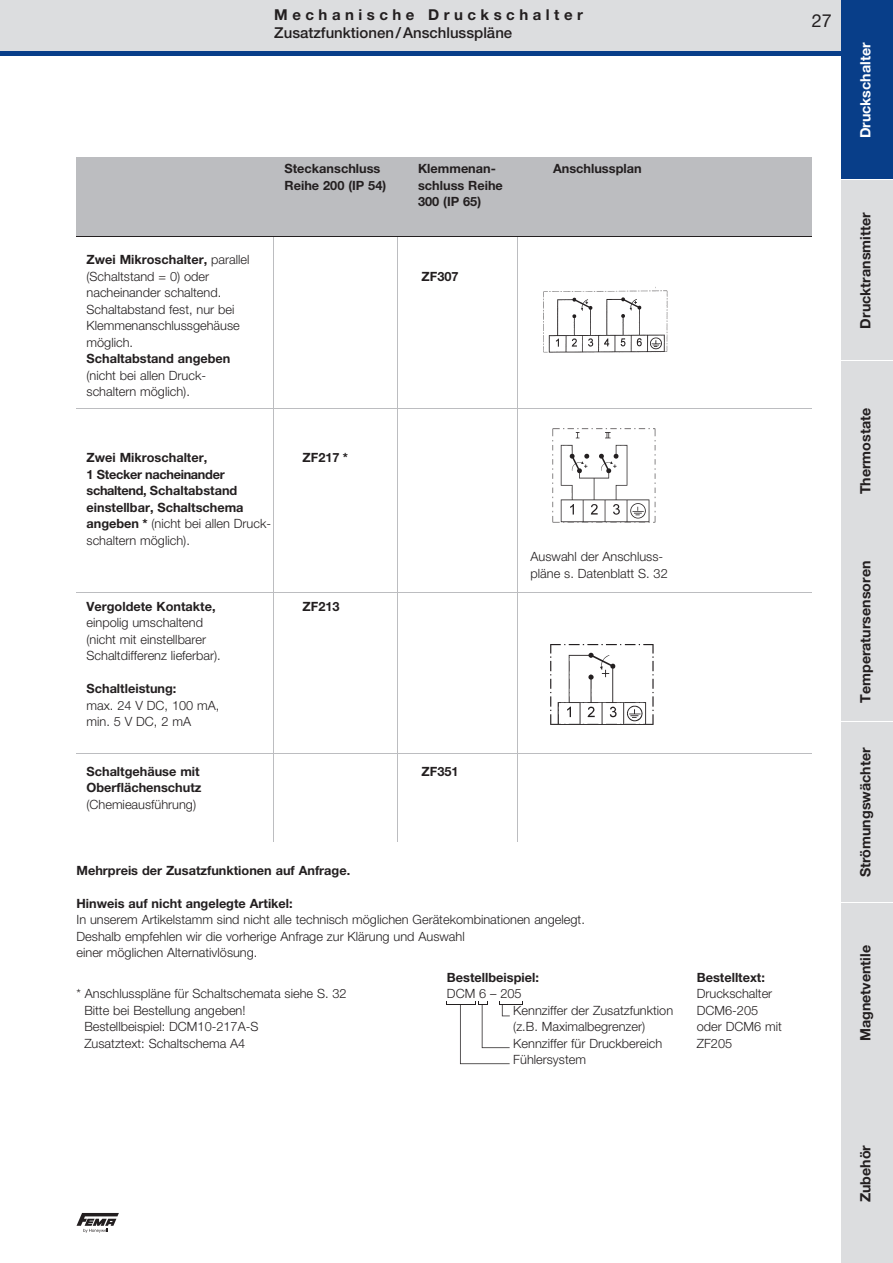
<style>
.page{position:relative;width:893px;height:1263px;background:#fff}
.page>*{position:absolute;margin:0;border:0;box-sizing:border-box;transform-origin:0 0}
.t1{font:18px "Helvetica Neue LT Pro";color:#231f20}
.t2{font:500 15px "Helvetica Neue LT Pro";color:#231f20}
.t3{font:700 15px "Helvetica Neue LT Pro";letter-spacing:.3em;color:#231f20}
.t4{font:700 14.25px "Helvetica Neue LT Pro";color:#231f20}
.t5{font:700 14.25px "Helvetica Neue LT Pro";color:#fff}
.t6{font:300 12.75px/16.5px "Helvetica Neue LT Pro";color:#231f20}
.t7{font:700 12.75px/16.5px "Helvetica Neue LT Pro";color:#231f20}
.s1{font-weight:700}
.s2{font-weight:300}
</style>
<div class="page">
<div style="left:0;top:0;width:842px;height:51px;background:#dcdddf"></div>
<hr style="left:446px;top:1004px;width:30px;height:1px;background:#231f20">
<svg style="left:460px;top:1001px;width:63px;height:63px"></svg>
<img style="left:552px;top:428px;width:104px;height:95px">
<div style="left:77px;top:157px;width:735px;height:79px;background:#bcbdc0"></div>
<img style="left:543px;top:287px;width:125px;height:66px">
<img style="left:550px;top:644px;width:104px;height:81px">
<div style="left:842px;top:0;width:51px;height:180px;background:#083e89"></div>
<div style="left:842px;top:180px;width:51px;height:181px;background:#dcdddf"></div>
<hr style="left:842px;top:360px;width:51px;height:2px;background:#fff">
<div style="left:842px;top:361px;width:51px;height:180px;background:#dcdddf"></div>
<div style="left:842px;top:542px;width:51px;height:180px;background:#dcdddf"></div>
<div style="left:842px;top:722px;width:51px;height:181px;background:#dcdddf"></div>
<hr style="left:842px;top:902px;width:51px;height:2px;background:#fff">
<div style="left:842px;top:903px;width:51px;height:180px;background:#dcdddf"></div>
<hr style="left:273px;top:236px;width:1px;height:606px;background:#bcbdc0">
<hr style="left:398px;top:236px;width:1px;height:606px;background:#bcbdc0">
<hr style="left:517px;top:236px;width:1px;height:606px;background:#bcbdc0">
<hr style="left:77px;top:236px;width:735px;height:1px;background:#231f20">
<hr style="left:77px;top:408px;width:735px;height:1px;background:#bcbdc0">
<hr style="left:77px;top:753px;width:735px;height:1px;background:#bcbdc0">
<hr style="left:77px;top:592px;width:735px;height:1px;background:#bcbdc0">
<div style="left:842px;top:1084px;width:51px;height:179px;background:#dcdddf"></div>
<hr style="left:0;top:51px;width:842px;height:4px;background:#083e89">
<svg style="left:77px;top:1213px;width:42px;height:20px"></svg>
<p class="t3" style="left:274px;top:5px;width:310px">Mechanische Druckschalter</p>
<p class="t2" style="left:274px;top:24px;width:239px">Zusatzfunktionen / Anschlusspläne</p>
<p class="t6" style="left:87px;top:251px;width:164px"><span class="s1">Zwei Mikroschalter,</span> parallel (Schaltstand = 0) oder</p>
<p class="t6" style="left:87px;top:284px;width:155px">nacheinander schaltend.<br>Schaltabstand fest, nur bei<br>Klemmenanschlussgehäuse möglich.</p>
<p class="t7" style="left:87px;top:350px;width:145px">Schaltabstand angeben</p>
<p class="t6" style="left:87px;top:366px;width:121px">(nicht bei allen Druck&shy;schaltern möglich).</p>
<p class="t7" style="left:285px;top:160px;width:97px">Steckanschluss</p>
<p class="t7" style="left:418px;top:160px;width:79px">Klemmenan-</p>
<p class="t7" style="left:553px;top:160px;width:90px">Anschlussplan</p>
<p class="t7" style="left:285px;top:177px;width:103px">Reihe 200 (IP 54)</p>
<p class="t7" style="left:418px;top:177px;width:86px">schluss Reihe<br>300 (IP 65)</p>
<p class="t7" style="left:422px;top:267px;width:39px">ZF307</p>
<p class="t7" style="left:87px;top:449px;width:122px">Zwei Mikroschalter,</p>
<p class="t7" style="left:303px;top:449px;width:47px">ZF217 *</p>
<p class="t7" style="left:87px;top:465px;width:186px">1 Stecker nacheinander schaltend, Schaltabstand einstellbar, Schaltschema angeben * <span class="s2">(nicht bei allen Druck - schaltern möglich).</span></p>
<p class="t7" style="left:87px;top:597px;width:131px">Vergoldete Kontakte,</p>
<p class="t7" style="left:303px;top:597px;width:39px">ZF213</p>
<p class="t6" style="left:87px;top:614px;width:136px">einpolig umschaltend (nicht mit einstellbarer<br>Schaltdifferenz lieferbar).</p>
<p class="t7" style="left:87px;top:680px;width:91px">Schaltleistung:</p>
<p class="t6" style="left:87px;top:696px;width:134px">max. 24 V DC, 100 mA, min. 5 V DC, 2 mA</p>
<p class="t7" style="left:87px;top:762px;width:115px">Schaltgehäuse mit</p>
<p class="t7" style="left:422px;top:762px;width:39px">ZF351</p>
<p class="t7" style="left:87px;top:779px;width:116px">Oberflächenschutz</p>
<p class="t6" style="left:87px;top:795px;width:111px">(Chemieausführung)</p>
<p class="t6" style="left:531px;top:548px;width:139px">Auswahl der Anschluss&shy;pläne s. Datenblatt S. 32</p>
<p class="t7" style="left:77px;top:861px;width:275px">Mehrpreis der Zusatzfunktionen auf Anfrage.</p>
<p class="t7" style="left:77px;top:894px;width:218px">Hinweis auf nicht angelegte Artikel:</p>
<p class="t6" style="left:77px;top:911px;width:510px">In unserem Artikelstamm sind nicht alle technisch möglichen Gerätekombinationen angelegt.<br>Deshalb empfehlen wir die vorherige Anfrage zur Klärung und Auswahl<br>einer möglichen Alternativlösung.</p>
<p class="t6" style="left:84px;top:985px;width:264px;text-indent:-8px">* Anschluss pläne für Schaltschemata siehe S. 32<br>Bitte bei Bestellung angeben!<br>Bestellbeispiel: DCM10-217A-S<br>Zusatztext: Schaltschema A4</p>
<p class="t7" style="left:447px;top:969px;width:94px">Bestellbeispiel:</p>
<p class="t7" style="left:697px;top:969px;width:70px">Bestelltext:</p>
<p class="t6" style="left:447px;top:985px;width:76px">DCM 6 – 205</p>
<p class="t6" style="left:697px;top:985px;width:77px">Druckschalter</p>
<p class="t6" style="left:513px;top:1002px;width:161px">Kennziffer der Zusatzfunktion</p>
<p class="t6" style="left:697px;top:1002px;width:63px">DCM6-205</p>
<p class="t6" style="left:513px;top:1018px;width:133px">(z.B. Maximalbegrenzer)</p>
<p class="t6" style="left:697px;top:1018px;width:87px">oder DCM6 mit</p>
<p class="t6" style="left:513px;top:1035px;width:151px">Kennziffer für Druckbereich</p>
<p class="t6" style="left:697px;top:1035px;width:37px">ZF205</p>
<p class="t6" style="left:513px;top:1051px;width:74px">Fühlersystem</p>
<h1 class="t1" style="left:812px;top:10px;width:22px">27</h1>
<p class="t5" style="left:856px;top:138px;width:97px;rotate:-90deg">Druckschalter</p>
<p class="t4" style="left:856px;top:329px;width:118px;rotate:-90deg">Drucktransmitter</p>
<p class="t4" style="left:856px;top:494px;width:88px;rotate:-90deg">Thermostate</p>
<p class="t4" style="left:856px;top:703px;width:144px;rotate:-90deg">Temperatursensoren</p>
<p class="t4" style="left:856px;top:877px;width:131px;rotate:-90deg">Strömungswächter</p>
<p class="t4" style="left:856px;top:1041px;width:98px;rotate:-90deg">Magnetventile</p>
<p class="t4" style="left:856px;top:1202px;width:59px;rotate:-90deg">Zubehör</p>
</div>
